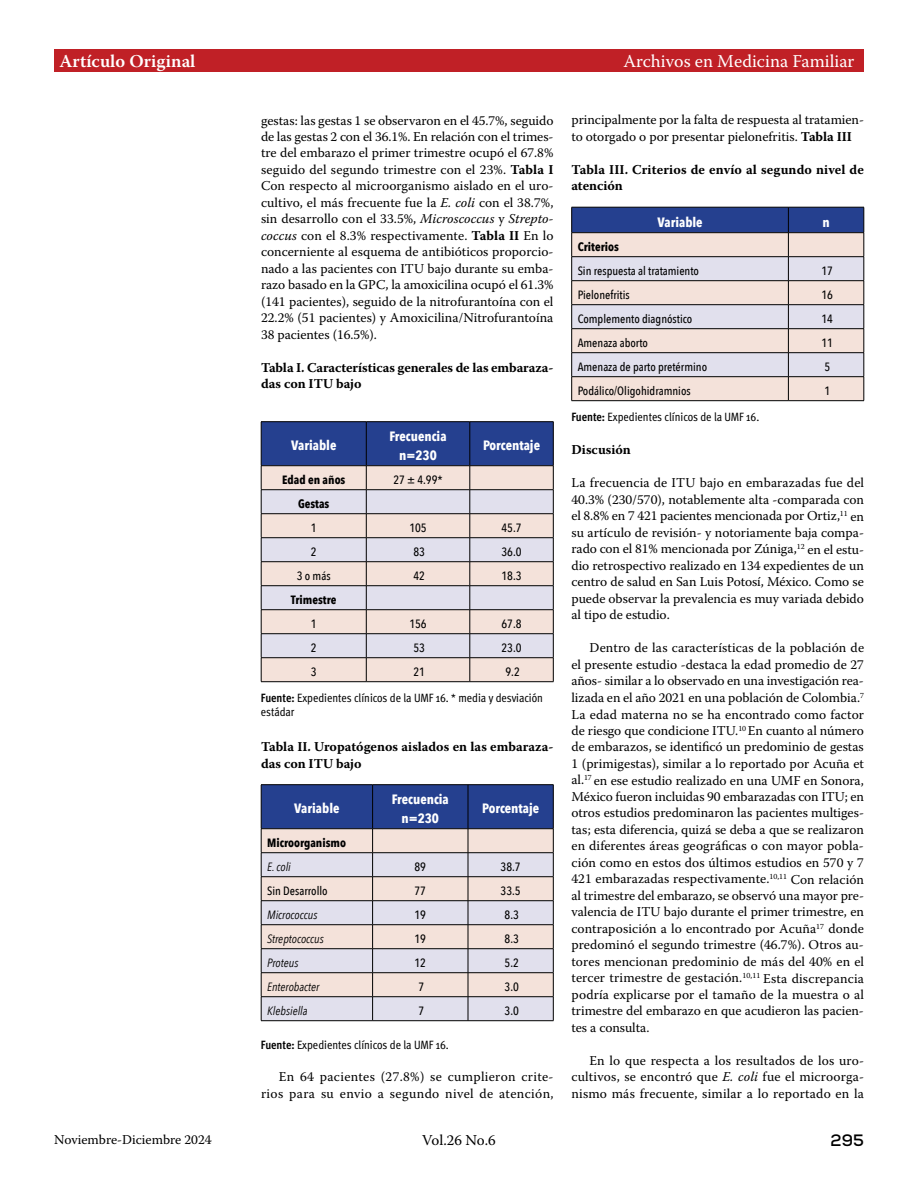
<style>
.page{position:relative;width:918px;height:1188px;background:#fff}
.page>*{position:absolute;margin:0;border:0;box-sizing:border-box;transform-origin:0 0}
.t1{font:18px "Warnock Pro";color:#fff}
.t2{font:600 18px "Warnock Pro";color:#fff}
.t3{font:700 16.5px "Nexa";color:#000}
.t4{font:15px "Warnock Pro";color:#000}
.t5{font:13.5px/16.5px "Warnock Pro";color:#000;text-align:justify}
.t6{font:700 13.5px/16.5px "Warnock Pro";color:#000}
.t7{font:13.5px/16.5px "Warnock Pro";letter-spacing:.025em;color:#000;text-align:right}
.t8{font:700 13.5px/18.5px "Avenir Next Condensed";color:#fff;text-align:center}
.t9{font:500 12px "Avenir Next Condensed";color:#000}
.t10{font:condensed 12px/14.4px "Meta Pro";color:#000}
.t11{font:italic 12px "Avenir Next Condensed";color:#000}
.t12{font:700 12px "Avenir Next Condensed";color:#000}
.s1{font-weight:700}
.s2{font-style:italic}
</style>
<div class="page">
<div style="left:54px;top:50px;width:810px;height:22px;background:#c02026"></div>
<hr style="left:261px;top:421px;width:105px;height:1px;background:#000">
<hr style="left:366px;top:421px;width:104px;height:1px;background:#000">
<hr style="left:470px;top:421px;width:84px;height:1px;background:#000">
<svg style="left:261px;top:422px;width:293px;height:259px;background:#bfbbc9"></svg>
<hr style="left:261px;top:681px;width:105px;height:1px;background:#000">
<hr style="left:366px;top:681px;width:104px;height:1px;background:#000">
<hr style="left:470px;top:681px;width:84px;height:1px;background:#000">
<hr style="left:261px;top:784px;width:112px;height:1px;background:#000">
<hr style="left:373px;top:784px;width:95px;height:1px;background:#000">
<hr style="left:468px;top:784px;width:86px;height:1px;background:#000">
<svg style="left:261px;top:785px;width:293px;height:235px;background:#bbb9c9"></svg>
<hr style="left:261px;top:1020px;width:112px;height:1px;background:#000">
<hr style="left:373px;top:1020px;width:95px;height:1px;background:#000">
<hr style="left:468px;top:1020px;width:86px;height:1px;background:#000">
<svg style="left:571px;top:207px;width:294px;height:193px;background:#c1bcc6"></svg>
<hr style="left:572px;top:400px;width:216px;height:1px;background:#000">
<hr style="left:788px;top:400px;width:76px;height:1px;background:#000">
<h1 class="t2" style="left:59px;top:50px;width:138px">Artículo Original</h1>
<h1 class="t1" style="left:623px;top:50px;width:233px">Archivos en Medicina Familiar</h1>
<p class="t5" style="left:261px;top:112px;width:294px">gestas: las gestas 1 se observaron en el 45.7%, seguido de las gestas 2 con el 36.1%. En relación con el trimes&shy;tre del embarazo el primer trimestre ocupó el 67.8% seguido del segundo trimestre con el 23%. <span class="s1">Tabla I </span>Con respecto al microorganismo aislado en el uro&shy;cultivo, el más frecuente fue la <span class="s2">E. coli</span> con el 38.7%, sin desarrollo con el 33.5%, <span class="s2">Microscoccus</span> y <span class="s2">Strepto&shy;coccus</span> con el 8.3% respectivamente. <span class="s1">Tabla II</span> En lo concerniente al esquema de antibióticos proporcio&shy;nado a las pacientes con ITU bajo durante su emba&shy;razo basado en la GPC, la amoxicilina ocupó el 61.3% (141 pacientes), seguido de la nitrofurantoína con el 22.2% (51 pacientes) y Amoxicilina/Nitrofurantoína 38 pacientes (16.5%).</p>
<p class="t6" style="left:261px;top:359px;width:294px">Tabla I. Características generales de las embaraza&shy;das con ITU bajo</p>
<p class="t8" style="left:291px;top:436px;width:47px">Variable</p>
<p class="t8" style="left:389px;top:427px;width:59px">Frecuencia n=230</p>
<p class="t8" style="left:483px;top:436px;width:59px">Porcentaje</p>
<p class="t12" style="left:282px;top:472px;width:65px">Edad en años</p>
<p class="t9" style="left:393px;top:472px;width:51px">27 ± 4.99*</p>
<p class="t12" style="left:298px;top:496px;width:33px">Gestas</p>
<p class="t9" style="left:311px;top:520px;width:7px">1</p>
<p class="t9" style="left:409px;top:520px;width:19px">105</p>
<p class="t9" style="left:502px;top:520px;width:22px">45.7</p>
<p class="t9" style="left:311px;top:544px;width:7px">2</p>
<p class="t9" style="left:413px;top:544px;width:13px">83</p>
<p class="t9" style="left:502px;top:544px;width:22px">36.0</p>
<p class="t9" style="left:297px;top:568px;width:35px">3 o más</p>
<p class="t9" style="left:413px;top:568px;width:13px">42</p>
<p class="t9" style="left:502px;top:568px;width:22px">18.3</p>
<p class="t12" style="left:291px;top:592px;width:47px">Trimestre</p>
<p class="t9" style="left:311px;top:616px;width:7px">1</p>
<p class="t9" style="left:409px;top:616px;width:19px">156</p>
<p class="t9" style="left:502px;top:616px;width:22px">67.8</p>
<p class="t9" style="left:311px;top:640px;width:7px">2</p>
<p class="t9" style="left:413px;top:640px;width:13px">53</p>
<p class="t9" style="left:502px;top:640px;width:22px">23.0</p>
<p class="t9" style="left:311px;top:664px;width:7px">3</p>
<p class="t9" style="left:413px;top:664px;width:13px">21</p>
<p class="t9" style="left:506px;top:664px;width:16px">9.2</p>
<p class="t10" style="left:261px;top:690px;width:284px"><span class="s1">Fuente:</span> Expedientes clínicos de la UMF 16. * media y desviación estádar</p>
<p class="t6" style="left:261px;top:739px;width:294px">Tabla II. Uropatógenos aislados en las embaraza&shy;das con ITU bajo</p>
<p class="t8" style="left:294px;top:799px;width:47px">Variable</p>
<p class="t8" style="left:392px;top:790px;width:59px">Frecuencia n=230</p>
<p class="t8" style="left:482px;top:799px;width:59px">Porcentaje</p>
<p class="t12" style="left:267px;top:835px;width:80px">Microorganismo</p>
<p class="t11" style="left:267px;top:859px;width:25px">E. coli</p>
<p class="t9" style="left:415px;top:859px;width:13px">89</p>
<p class="t9" style="left:501px;top:859px;width:22px">38.7</p>
<p class="t9" style="left:267px;top:883px;width:62px">Sin Desarrollo</p>
<p class="t9" style="left:415px;top:883px;width:13px">77</p>
<p class="t9" style="left:501px;top:883px;width:22px">33.5</p>
<p class="t11" style="left:267px;top:907px;width:52px">Micrococcus</p>
<p class="t9" style="left:415px;top:907px;width:13px">19</p>
<p class="t9" style="left:505px;top:907px;width:16px">8.3</p>
<p class="t11" style="left:267px;top:931px;width:58px">Streptococcus</p>
<p class="t9" style="left:415px;top:931px;width:13px">19</p>
<p class="t9" style="left:505px;top:931px;width:16px">8.3</p>
<p class="t11" style="left:267px;top:955px;width:33px">Proteus</p>
<p class="t9" style="left:415px;top:955px;width:13px">12</p>
<p class="t9" style="left:505px;top:955px;width:16px">5.2</p>
<p class="t11" style="left:267px;top:979px;width:54px">Enterobacter</p>
<p class="t9" style="left:419px;top:979px;width:7px">7</p>
<p class="t9" style="left:505px;top:979px;width:16px">3.0</p>
<p class="t11" style="left:267px;top:1003px;width:42px">Klebsiella</p>
<p class="t9" style="left:419px;top:1003px;width:7px">7</p>
<p class="t9" style="left:505px;top:1003px;width:16px">3.0</p>
<p class="t10" style="left:261px;top:1036px;width:189px"><span class="s1">Fuente:</span> Expedientes clínicos de la UMF 16.</p>
<p class="t7" style="left:261px;top:1069px;width:294px">En 64 pacientes (27.8%) se cumplieron crite&shy;rios para su envio a segundo nivel de atención,</p>
<p class="t5" style="left:572px;top:112px;width:294px">principalmente por la falta de respuesta al tratamien&shy;to otorgado o por presentar pielonefritis. <span class="s1">Tabla III</span></p>
<p class="t6" style="left:572px;top:161px;width:294px">Tabla III. Criterios de envío al segundo nivel de atención</p>
<p class="t8" style="left:657px;top:213px;width:47px">Variable</p>
<p class="t8" style="left:822px;top:213px;width:9px">n</p>
<p class="t12" style="left:578px;top:239px;width:43px">Criterios</p>
<p class="t9" style="left:578px;top:263px;width:123px">Sin respuesta al tratamiento</p>
<p class="t9" style="left:821px;top:263px;width:13px">17</p>
<p class="t9" style="left:578px;top:287px;width:54px">Pielonefritis</p>
<p class="t9" style="left:821px;top:287px;width:13px">16</p>
<p class="t9" style="left:578px;top:311px;width:116px">Complemento diagnóstico</p>
<p class="t9" style="left:821px;top:311px;width:13px">14</p>
<p class="t9" style="left:578px;top:335px;width:72px">Amenaza aborto</p>
<p class="t9" style="left:821px;top:335px;width:13px">11</p>
<p class="t9" style="left:578px;top:359px;width:131px">Amenaza de parto pretérmino</p>
<p class="t9" style="left:824px;top:359px;width:7px">5</p>
<p class="t9" style="left:578px;top:383px;width:115px">Podálico/Oligohidramnios</p>
<p class="t9" style="left:824px;top:383px;width:7px">1</p>
<p class="t10" style="left:572px;top:409px;width:189px"><span class="s1">Fuente:</span> Expedientes clínicos de la UMF 16.</p>
<p class="t6" style="left:572px;top:442px;width:61px">Discusión</p>
<p class="t5" style="left:572px;top:475px;width:294px">La frecuencia de ITU bajo en embarazadas fue del 40.3% (230/570), notablemente alta -comparada con el 8.8% en 7 421 pacientes mencionada por Ortiz,<sup>11</sup> en su artículo de revisión- y notoriamente baja compa&shy;rado con el 81% mencionada por Zúniga,<sup>12</sup> en el estu&shy;dio retrospectivo realizado en 134 expedientes de un centro de salud en San Luis Potosí, México. Como se puede observar la prevalencia es muy variada debido al tipo de estudio.</p>
<p class="t5" style="left:571px;top:640px;width:294px;text-indent:18px">Dentro de las características de la población de el presente estudio -destaca la edad promedio de 27 años- similar a lo observado en una investigación rea&shy;lizada en el año 2021 en una población de Colombia.<sup>7<br></sup>La edad materna no se ha encontrado como factor de riesgo que condicione ITU.<sup>10</sup> En cuanto al número de embarazos, se identificó un predominio de gestas 1 (primigestas), similar a lo reportado por Acuña et al.<sup>17</sup> en ese estudio realizado en una UMF en Sonora, México fueron incluidas 90 embarazadas con ITU; en otros estudios predominaron las pacientes multiges&shy;tas; esta diferencia, quizá se deba a que se realizaron en diferentes áreas geográficas o con mayor pobla&shy;ción como en estos dos últimos estudios en 570 y 7<br>421 embarazadas respectivamente.<sup>10,11</sup> Con relación al trimestre del embarazo, se observó una mayor pre&shy;valencia de ITU bajo durante el primer trimestre, en contraposición a lo encontrado por Acuña<sup>17</sup> donde predominó el segundo trimestre (46.7%). Otros au&shy;tores mencionan predominio de más del 40% en el tercer trimestre de gestación.<sup>10,11</sup> Esta discrepancia podría explicarse por el tamaño de la muestra o al trimestre del embarazo en que acudieron las pacien&shy;tes a consulta.</p>
<p class="t5" style="left:571px;top:1052px;width:294px;text-indent:18px">En lo que respecta a los resultados de los uro&shy;cultivos, se encontró que <span class="s2">E. coli</span> fue el microorga&shy;nismo más frecuente, similar a lo reportado en la</p>
<p class="t5" style="left:54px;top:1131px;width:159px">Noviembre-Diciembre 2024</p>
<p class="t4" style="left:422px;top:1131px;width:75px">Vol.26 No.6</p>
<p class="t3" style="left:831px;top:1129px;width:35px">295</p>
</div>
